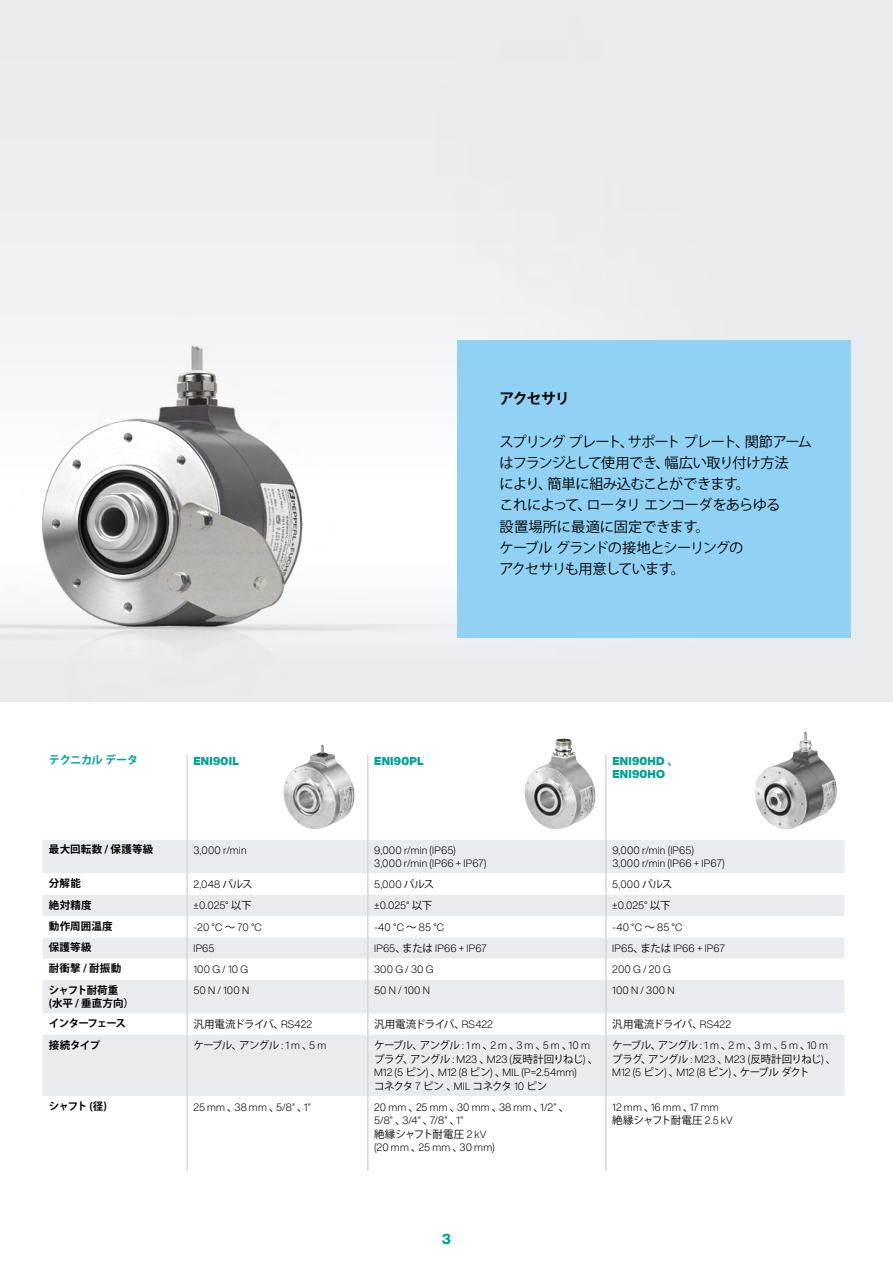
<style>
.page{position:relative;width:893px;height:1263px;background:#fff}
.page>*{position:absolute;margin:0;border:0;box-sizing:border-box;transform-origin:0 0}
.t1{font:700 15px "Koz Go Pr 6 N";letter-spacing:-.085em;color:#000}
.t2{font:14.25px/21.3px "Koz Go Pr 6 N";letter-spacing:-.05em;color:#000}
.t3{font:800 14.25px "Helvetica Now Display";color:#00a294}
.t4{font:900 11.25px/13.5px "Helvetica Now Display";letter-spacing:.02em;color:#00a294}
.t5{font:700 11.25px "Koz Go Pr 6 N";letter-spacing:-.03em;color:#00a294}
.t6{font:300 10.5px/13.5px "Helvetica Now Display";letter-spacing:.02em;color:#000}
.t7{font:10.5px/13.5px "Koz Go Pr 6 N";letter-spacing:-.06em;color:#000}
.t8{font:700 10.5px "Koz Go Pr 6 N";letter-spacing:.005em;color:#000}
.t9{font:10.5px "Koz Go Pr 6 N";letter-spacing:-.03em;color:#000}
.t10{font:700 10.5px/13.5px "Koz Go Pr 6 N";letter-spacing:-.015em;color:#000}
.t11{font:700 10.5px "Koz Go Pr 6 N";letter-spacing:.025em;color:#000}
.t12{font:700 10.5px "Koz Go Pr 6 N";letter-spacing:-.08em;color:#000}
.s1{font-family:"Koz Go Pr 6 N";font-weight:700}
.s2{font-family:"Koz Go Pr 6 N";font-weight:400}
.s3{font-family:"Helvetica Now Display";font-weight:300}
</style>
<div class="page">
<img style="left:525px;top:738px;width:71px;height:91px">
<img style="left:283px;top:744px;width:71px;height:85px">
<img style="left:755px;top:731px;width:82px;height:98px">
<img style="left:0;top:0;width:457px;height:702px">
<div style="left:457px;top:0;width:436px;height:702px;background:#e9ecef"></div>
<img style="left:39px;top:345px;width:268px;height:281px">
<div style="left:43px;top:840px;width:801px;height:33px;background:#e9ecef"></div>
<svg style="left:43px;top:895px;width:801px;height:201px;fill:#e9ecef"></svg>
<hr style="left:186px;top:755px;width:2px;height:85px;background:#d3d8de">
<hr style="left:367px;top:755px;width:2px;height:85px;background:#d3d8de">
<hr style="left:605px;top:755px;width:2px;height:85px;background:#d3d8de">
<hr style="left:186px;top:840px;width:2px;height:33px;background:#d3d8de">
<hr style="left:367px;top:840px;width:2px;height:33px;background:#d3d8de">
<hr style="left:605px;top:840px;width:2px;height:33px;background:#d3d8de">
<hr style="left:186px;top:873px;width:2px;height:22px;background:#d3d8de">
<hr style="left:367px;top:873px;width:2px;height:22px;background:#d3d8de">
<hr style="left:605px;top:873px;width:2px;height:22px;background:#d3d8de">
<hr style="left:186px;top:895px;width:2px;height:21px;background:#d3d8de">
<hr style="left:367px;top:895px;width:2px;height:21px;background:#d3d8de">
<hr style="left:605px;top:895px;width:2px;height:21px;background:#d3d8de">
<hr style="left:186px;top:916px;width:2px;height:21px;background:#d3d8de">
<hr style="left:367px;top:916px;width:2px;height:21px;background:#d3d8de">
<hr style="left:605px;top:916px;width:2px;height:21px;background:#d3d8de">
<hr style="left:186px;top:937px;width:2px;height:21px;background:#d3d8de">
<hr style="left:367px;top:937px;width:2px;height:21px;background:#d3d8de">
<hr style="left:605px;top:937px;width:2px;height:21px;background:#d3d8de">
<hr style="left:186px;top:958px;width:2px;height:22px;background:#d3d8de">
<hr style="left:367px;top:958px;width:2px;height:22px;background:#d3d8de">
<hr style="left:605px;top:958px;width:2px;height:22px;background:#d3d8de">
<hr style="left:186px;top:980px;width:2px;height:33px;background:#d3d8de">
<hr style="left:367px;top:980px;width:2px;height:33px;background:#d3d8de">
<hr style="left:605px;top:980px;width:2px;height:33px;background:#d3d8de">
<hr style="left:186px;top:1013px;width:2px;height:22px;background:#d3d8de">
<hr style="left:367px;top:1013px;width:2px;height:22px;background:#d3d8de">
<hr style="left:605px;top:1013px;width:2px;height:22px;background:#d3d8de">
<hr style="left:186px;top:1035px;width:2px;height:61px;background:#d3d8de">
<hr style="left:367px;top:1035px;width:2px;height:61px;background:#d3d8de">
<hr style="left:605px;top:1035px;width:2px;height:61px;background:#d3d8de">
<hr style="left:186px;top:1096px;width:2px;height:75px;background:#d3d8de">
<hr style="left:367px;top:1096px;width:2px;height:75px;background:#d3d8de">
<hr style="left:605px;top:1096px;width:2px;height:75px;background:#d3d8de">
<div style="left:457px;top:340px;width:393px;height:298px;background:#91d2f4"></div>
<h1 class="t1" style="left:500px;top:390px;width:72px">アクセサリ</h1>
<h2 class="t2" style="left:500px;top:431px;width:314px">スプリング プレート、サポート プレート、関節アームはフランジとして使用でき、幅広い取り付け方法<br>により、簡単に組み込むことができます。<br>これによって、ロータリ エンコーダをあらゆる<br>設置場所に最適に固定できます。<br>ケーブル グランドの接地とシーリングの<br>アクセサリも用意しています。</h2>
<p class="t5" style="left:49px;top:753px;width:91px">テクニカル データ</p>
<p class="t4" style="left:193px;top:754px;width:47px">ENI90IL</p>
<p class="t4" style="left:374px;top:754px;width:51px">ENI90PL</p>
<p class="t4" style="left:612px;top:754px;width:68px">ENI90HD <span class="s1">、<br></span>ENI90HO</p>
<p class="t11" style="left:49px;top:843px;width:106px">最大回転数 / 保護等級</p>
<p class="t6" style="left:193px;top:843px;width:55px">3,000 r/min</p>
<p class="t6" style="left:374px;top:843px;width:114px">9,000 r/min (IP65)<br>3,000 r/min (IP66 + IP67)</p>
<p class="t6" style="left:612px;top:843px;width:114px">9,000 r/min (IP65)<br>3,000 r/min (IP66 + IP67)</p>
<p class="t8" style="left:49px;top:877px;width:33px">分解能</p>
<p class="t6" style="left:193px;top:877px;width:61px">2,048 <span class="s2">パルス</span></p>
<p class="t6" style="left:374px;top:877px;width:62px">5,000 <span class="s2">パルス</span></p>
<p class="t6" style="left:612px;top:877px;width:62px">5,000 <span class="s2">パルス</span></p>
<p class="t8" style="left:49px;top:899px;width:44px">絶対精度</p>
<p class="t6" style="left:193px;top:899px;width:60px">±0.025° <span class="s2">以下</span></p>
<p class="t6" style="left:374px;top:899px;width:60px">±0.025° <span class="s2">以下</span></p>
<p class="t6" style="left:612px;top:899px;width:60px">±0.025° <span class="s2">以下</span></p>
<p class="t8" style="left:49px;top:920px;width:65px">動作周囲温度</p>
<p class="t6" style="left:193px;top:920px;width:70px">-20 °C <span class="s2">～</span> 70 °C</p>
<p class="t6" style="left:374px;top:920px;width:72px">-40 °C <span class="s2">～</span> 85 °C</p>
<p class="t6" style="left:612px;top:920px;width:72px">-40 °C <span class="s2">～</span> 85 °C</p>
<p class="t8" style="left:49px;top:941px;width:44px">保護等級</p>
<p class="t6" style="left:193px;top:941px;width:23px">IP65</p>
<p class="t6" style="left:374px;top:941px;width:114px">IP65<span class="s2">、または</span> IP66 + IP67</p>
<p class="t6" style="left:612px;top:941px;width:114px">IP65<span class="s2">、または</span> IP66 + IP67</p>
<p class="t8" style="left:49px;top:962px;width:74px">耐衝撃 / 耐振動</p>
<p class="t6" style="left:193px;top:962px;width:56px">100 G / 10 G</p>
<p class="t6" style="left:374px;top:962px;width:61px">300 G / 30 G</p>
<p class="t6" style="left:612px;top:962px;width:60px">200 G / 20 G</p>
<p class="t10" style="left:49px;top:983px;width:87px">シャフト耐荷重<br>(水平 / 垂直方向）</p>
<p class="t6" style="left:193px;top:984px;width:57px">50 N / 100 N</p>
<p class="t6" style="left:374px;top:984px;width:57px">50 N / 100 N</p>
<p class="t6" style="left:612px;top:984px;width:64px">100 N / 300 N</p>
<p class="t12" style="left:49px;top:1017px;width:79px">インターフェース</p>
<p class="t7" style="left:193px;top:1017px;width:120px">汎用電流ドライバ、<span class="s3">RS422</span></p>
<p class="t7" style="left:374px;top:1017px;width:120px">汎用電流ドライバ、<span class="s3">RS422</span></p>
<p class="t7" style="left:612px;top:1017px;width:120px">汎用電流ドライバ、<span class="s3">RS422</span></p>
<p class="t8" style="left:49px;top:1039px;width:53px">接続タイプ</p>
<p class="t7" style="left:193px;top:1039px;width:134px">ケーブル、アングル <span class="s3">: 1 m</span> 、<span class="s3">5 m</span></p>
<p class="t7" style="left:374px;top:1039px;width:226px">ケーブル、アングル <span class="s3">: 1 m</span> 、<span class="s3">2 m</span> 、<span class="s3">3 m</span> 、<span class="s3">5 m</span> 、<span class="s3">10 m</span>プラグ、アングル <span class="s3">: M23</span> 、<span class="s3">M23 (</span>反時計回りねじ<span class="s3">)</span> 、</p>
<p class="t6" style="left:374px;top:1066px;width:204px">M12 (5 <span class="s2">ピン</span>) <span class="s2">、</span>M12 (8 <span class="s2">ピン</span>) <span class="s2">、</span>MIL (P=2.54mm)</p>
<p class="t7" style="left:374px;top:1079px;width:175px">コネクタ <span class="s3">7</span> ピン 、<span class="s3">MIL</span> コネクタ <span class="s3">10</span> ピン</p>
<p class="t7" style="left:612px;top:1039px;width:226px">ケーブル、アングル <span class="s3">: 1 m</span> 、<span class="s3">2 m</span> 、<span class="s3">3 m</span> 、<span class="s3">5 m</span> 、<span class="s3">10 m</span>プラグ、アングル <span class="s3">: M23</span> 、<span class="s3">M23 (</span>反時計回りねじ<span class="s3">)</span> 、<br><span class="s3">M12 (5</span> ピン<span class="s3">)</span> 、<span class="s3">M12 (8</span> ピン<span class="s3">)</span> 、ケーブル ダクト</p>
<p class="t8" style="left:49px;top:1100px;width:60px">シャフト (径)</p>
<p class="t6" style="left:193px;top:1100px;width:119px">25 mm <span class="s2">、</span>38 mm <span class="s2">、</span>5/8” <span class="s2">、</span>1”</p>
<p class="t6" style="left:374px;top:1100px;width:197px">20 mm <span class="s2">、</span>25 mm <span class="s2">、</span>30 mm <span class="s2">、</span>38 mm <span class="s2">、</span>1/2” <span class="s2">、<br></span>5/8” <span class="s2">、</span>3/4” <span class="s2">、</span>7/8” <span class="s2">、</span>1”</p>
<p class="t9" style="left:374px;top:1128px;width:114px">絶縁シャフト耐電圧 <span class="s3">2 kV</span></p>
<p class="t6" style="left:374px;top:1140px;width:122px">(20 mm <span class="s2">、</span>25 mm <span class="s2">、</span>30 mm)</p>
<h2 class="t3" style="left:442px;top:1229px;width:11px">3</h2>
<p class="t6" style="left:612px;top:1100px;width:108px">12 mm <span class="s2">、</span>16 mm <span class="s2">、</span>17 mm</p>
<p class="t9" style="left:612px;top:1114px;width:122px">絶縁シャフト耐電圧 <span class="s3">2.5 kV</span></p>
</div>
